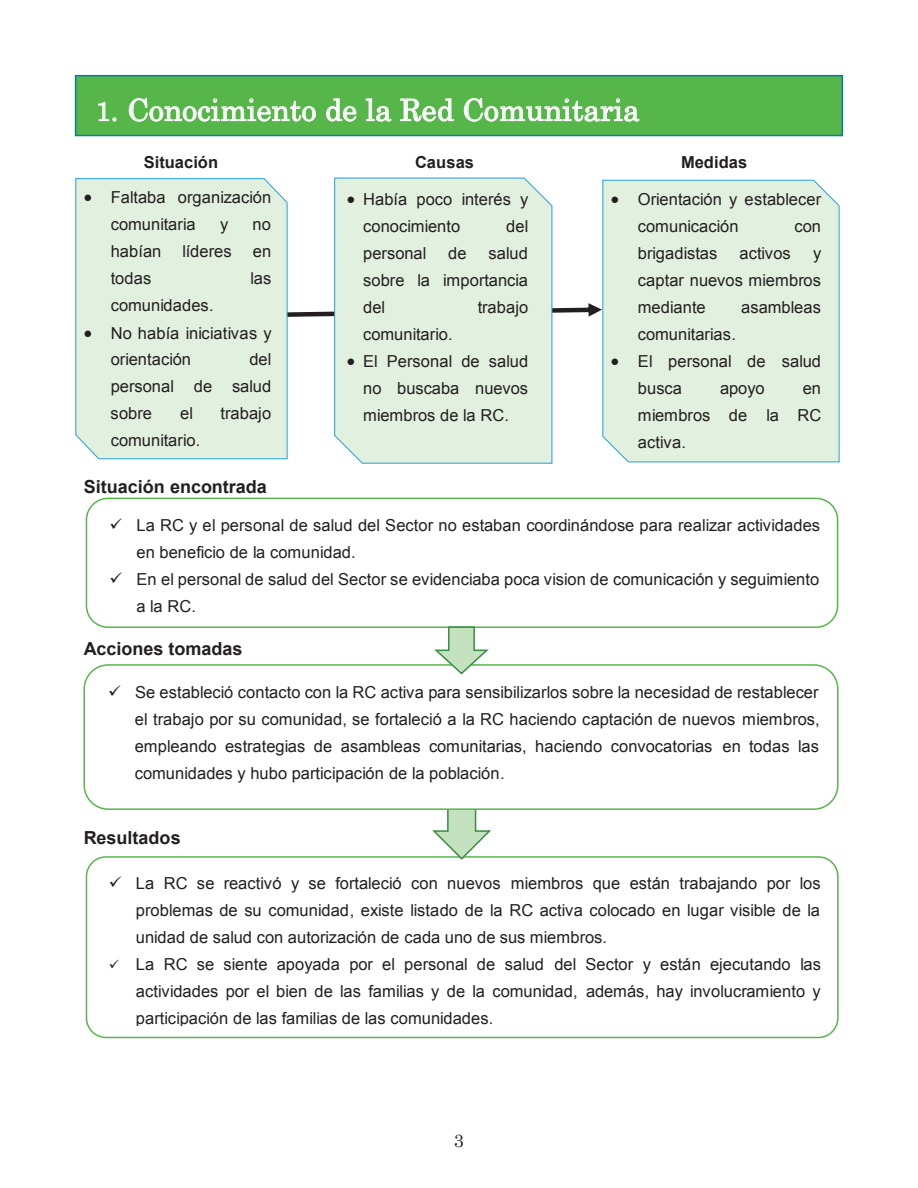
<style>
.page{position:relative;width:918px;height:1188px;background:#fff}
.page>*{position:absolute;margin:0;border:0;box-sizing:border-box;transform-origin:0 0}
.t1{font:30px "Century";color:#fff}
.t2{font:700 18px "Arial";color:#231f20}
.t3{font:18px "Century";color:#231f20}
.t4{font:16.5px/27px "Arial";letter-spacing:.005em;color:#231f20;text-align:justify}
.t5{font:700 16.5px "Arial";letter-spacing:.005em;color:#231f20}
.s1{font-size:27px}
</style>
<div class="page">
<svg style="left:288px;top:303px;width:314px;height:14px"></svg>
<div style="left:602px;top:179px;width:238px;height:284px;background:#e2f0df"></div>
<div style="left:334px;top:177px;width:219px;height:287px;background:#e2f0df"></div>
<div style="left:75px;top:178px;width:213px;height:282px;background:#e2f0df"></div>
<div style="left:75px;top:75px;width:768px;height:61px;background:#56b64a;border:2px solid #077aa9"></div>
<svg style="left:98px;top:101px;width:19px;height:21px"></svg>
<svg style="left:128px;top:98px;width:188px;height:24px"></svg>
<svg style="left:326px;top:98px;width:31px;height:24px"></svg>
<svg style="left:365px;top:98px;width:27px;height:24px"></svg>
<svg style="left:400px;top:98px;width:54px;height:24px"></svg>
<svg style="left:464px;top:98px;width:176px;height:24px"></svg>
<div style="left:86px;top:856px;width:753px;height:182px;border:2px solid #56b64a;border-radius:20px"></div>
<svg style="left:432px;top:810px;width:61px;height:50px"></svg>
<div style="left:86px;top:498px;width:752px;height:130px;border:2px solid #56b64a;border-radius:21px"></div>
<div style="left:83px;top:664px;width:756px;height:146px;border:2px solid #56b64a;border-radius:24px"></div>
<svg style="left:434px;top:626px;width:57px;height:49px"></svg>
<h1 class="t1" style="left:96px;top:85px;width:546px"><span class="s1">1.</span> Conocimiento de la Red Comunitaria</h1>
<p class="t5" style="left:144px;top:151px;width:76px">Situación</p>
<p class="t5" style="left:415px;top:151px;width:61px">Causas</p>
<p class="t5" style="left:681px;top:151px;width:68px">Medidas</p>
<p class="t4" style="left:111px;top:185px;width:162px;line-height:26.4px;text-indent:-27px">• Faltaba organización comunitaria</p>
<p class="t4" style="left:220px;top:211px;width:10px">y</p>
<p class="t4" style="left:253px;top:211px;width:20px">no</p>
<p class="t4" style="left:111px;top:238px;width:52px">habían</p>
<p class="t4" style="left:182px;top:238px;width:51px">líderes</p>
<p class="t4" style="left:253px;top:238px;width:20px">en</p>
<p class="t4" style="left:111px;top:265px;width:42px">todas</p>
<p class="t4" style="left:251px;top:265px;width:22px">las</p>
<p class="t4" style="left:111px;top:292px;width:105px">comunidades.</p>
<p class="t4" style="left:111px;top:320px;width:162px;line-height:26.4px;text-indent:-27px">• No había iniciativas y orientación</p>
<p class="t4" style="left:111px;top:346px;width:162px;text-indent:139px">del personal de salud sobre</p>
<p class="t4" style="left:180px;top:400px;width:14px">el</p>
<p class="t4" style="left:221px;top:400px;width:52px">trabajo</p>
<p class="t4" style="left:111px;top:427px;width:91px">comunitario.</p>
<p class="t2" style="left:84px;top:474px;width:185px">Situación encontrada</p>
<p class="t4" style="left:363px;top:186px;width:167px;line-height:26.4px;text-indent:-16px">• Había poco interés y conocimiento</p>
<p class="t4" style="left:506px;top:213px;width:24px">del</p>
<p class="t4" style="left:363px;top:240px;width:167px;text-indent:125px">salud sobre la importancia del</p>
<p class="t4" style="left:363px;top:240px;width:65px">personal</p>
<p class="t4" style="left:448px;top:240px;width:20px">de</p>
<p class="t4" style="left:478px;top:294px;width:52px">trabajo</p>
<p class="t4" style="left:363px;top:321px;width:91px">comunitario.</p>
<p class="t4" style="left:363px;top:348px;width:167px;text-indent:-16px">• El Personal de salud no buscaba nuevos miembros de la RC.</p>
<p class="t4" style="left:638px;top:186px;width:185px;line-height:26.4px;text-indent:-27px">• Orientación y establecer comunicación</p>
<p class="t4" style="left:795px;top:213px;width:28px">con</p>
<p class="t4" style="left:638px;top:240px;width:81px">brigadistas</p>
<p class="t4" style="left:739px;top:240px;width:53px">activos</p>
<p class="t4" style="left:638px;top:240px;width:185px;text-indent:175px">y captar nuevos miembros mediante</p>
<p class="t4" style="left:741px;top:294px;width:81px">asambleas</p>
<p class="t4" style="left:638px;top:321px;width:100px">comunitarias.</p>
<p class="t4" style="left:638px;top:348px;width:185px;line-height:26.4px;text-indent:-27px">• El personal de salud busca</p>
<p class="t4" style="left:638px;top:375px;width:185px;text-indent:165px">en miembros de la RC activa.</p>
<p class="t4" style="left:720px;top:375px;width:46px">apoyo</p>
<p class="t4" style="left:136px;top:511px;width:685px;text-indent:-27px">✓ La RC y el personal de salud del Sector no estaban coordinándose para realizar actividades en beneficio de la comunidad.</p>
<p class="t4" style="left:137px;top:565px;width:684px;text-indent:-27px">✓ En el personal de salud del Sector se evidenciaba poca vision de comunicación y seguimiento a la RC.</p>
<p class="t2" style="left:84px;top:636px;width:160px">Acciones tomadas</p>
<p class="t4" style="left:135px;top:679px;width:686px;text-indent:-27px">✓ Se estableció contacto con la RC activa para sensibilizarlos sobre la necesidad de restablecer el trabajo por su comunidad, se fortaleció a la RC haciendo captación de nuevos miembros, empleando estrategias de asambleas comunitarias, haciendo convocatorias en todas las comunidades y hubo participación de la población.</p>
<p class="t2" style="left:84px;top:826px;width:98px">Resultados</p>
<p class="t4" style="left:136px;top:869px;width:686px;text-indent:-27px">✓ La RC se reactivó y se fortaleció con nuevos miembros que están trabajando por los problemas de su comunidad, existe listado de la RC activa colocado en lugar visible de la unidad de salud con autorización de cada uno de sus miembros.</p>
<p class="t4" style="left:136px;top:950px;width:687px;text-indent:-27px">✓ La RC se siente apoyada por el personal de salud del Sector y están ejecutando las actividades por el bien de las familias y de la comunidad, además, hay involucramiento y participación de las familias de las comunidades.</p>
<p class="t3" style="left:454px;top:1126px;width:12px">3</p>
</div>
